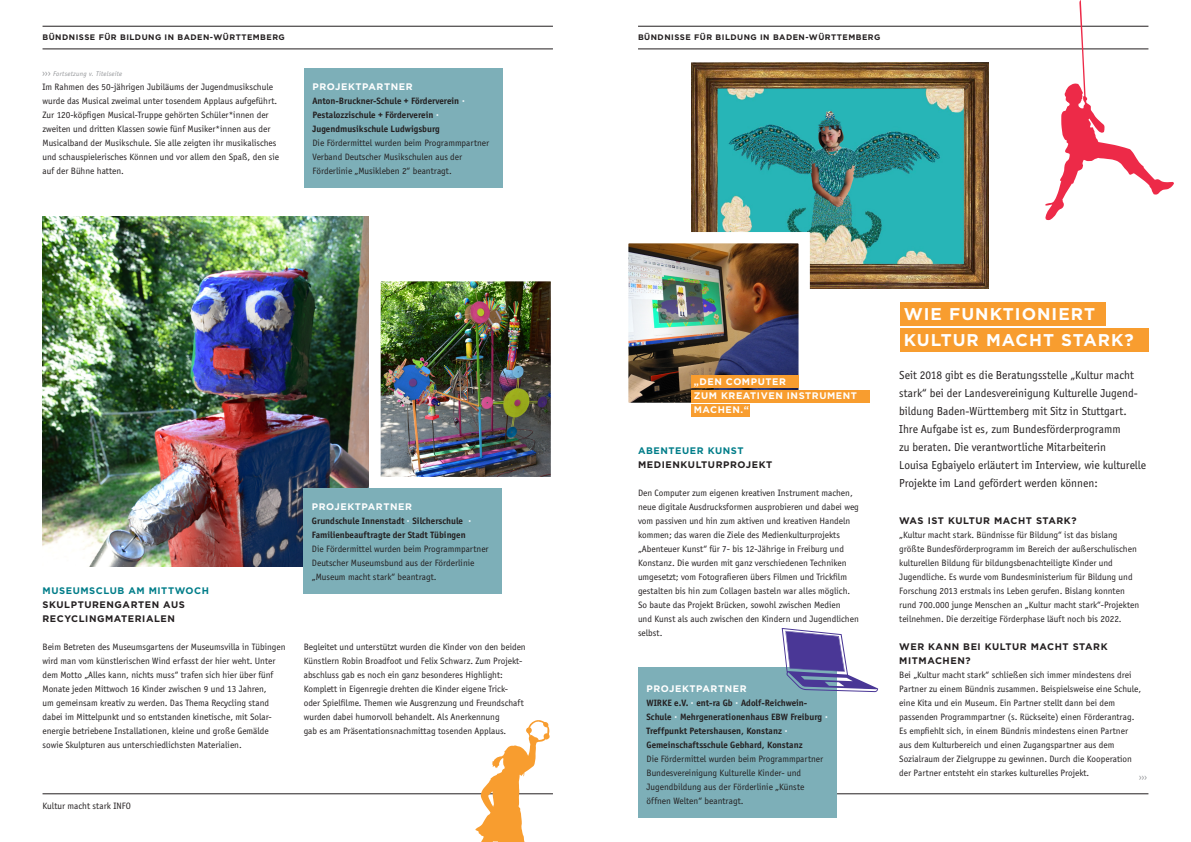
<style>
.page{position:relative;width:1191px;height:842px;background:#fff}
.page>*{position:absolute;margin:0;border:0;box-sizing:border-box;transform-origin:0 0}
.t1{font:700 17px/26px "Gotham";letter-spacing:.06em;color:#fff}
.t2{font:12px/18px "Officina Sans";color:#231f20}
.t3{font:9.5px/14px "Officina Sans";color:#231f20}
.t4{font:700 9.5px/14px "Officina Sans";color:#231f20}
.t5{font:700 9.5px/14px "Gotham";letter-spacing:.06em;color:#231f20}
.t6{font:700 9.5px/14px "Gotham";letter-spacing:.06em;color:#fff}
.t7{font:700 9.5px "Gotham";letter-spacing:.06em;color:#007d89}
.t8{font:9.5px "Officina Sans";color:#939598}
.t9{font:700 8px "Gotham";letter-spacing:.06em;color:#231f20}
.t10{font:italic 7px "Officina Sans";letter-spacing:.04em;color:#939598}
.s1{font-style:normal;font-size:9.5px}
.s2{font-family:"Gotham";color:#fff}
</style>
<div class="page">
<img style="left:381px;top:282px;width:169px;height:194px">
<hr style="left:638px;top:794px;width:510px;height:1px;background:#231f20">
<hr style="left:43px;top:794px;width:510px;height:1px;background:#231f20">
<hr style="left:638px;top:26px;width:510px;height:1px;background:#231f20">
<hr style="left:638px;top:49px;width:510px;height:1px;background:#231f20">
<hr style="left:43px;top:26px;width:510px;height:1px;background:#231f20">
<hr style="left:43px;top:49px;width:510px;height:1px;background:#231f20">
<img style="left:691px;top:62px;width:298px;height:226px">
<div style="left:638px;top:668px;width:198px;height:150px;background:#7dafb8"></div>
<div style="left:304px;top:68px;width:198px;height:119px;background:#7dafb8"></div>
<img style="left:629px;top:244px;width:169px;height:158px">
<div style="left:691px;top:376px;width:107px;height:12px;background:#f89d2f"></div>
<div style="left:691px;top:390px;width:179px;height:12px;background:#f89d2f"></div>
<div style="left:691px;top:404px;width:58px;height:13px;background:#f89d2f"></div>
<div style="left:900px;top:303px;width:206px;height:23px;background:#f89d2f"></div>
<div style="left:900px;top:329px;width:249px;height:23px;background:#f89d2f"></div>
<svg style="left:1044px;top:0;width:130px;height:220px"></svg>
<svg style="left:469px;top:720px;width:81px;height:122px"></svg>
<svg style="left:781px;top:628px;width:97px;height:64px"></svg>
<img style="left:43px;top:216px;width:326px;height:350px">
<div style="left:303px;top:488px;width:199px;height:106px;background:#7dafb8"></div>
<p class="t9" style="left:43px;top:33px;width:244px">BÜNDNISSE FÜR BILDUNG IN BADEN-WÜRTTEMBERG</p>
<p class="t9" style="left:638px;top:33px;width:244px">BÜNDNISSE FÜR BILDUNG IN BADEN-WÜRTTEMBERG</p>
<p class="t10" style="left:43px;top:70px;width:81px"><span class="s1">›››</span> Fortsetzung v. Titelseite</p>
<p class="t3" style="left:43px;top:80px;width:238px">Im Rahmen des 50-jährigen Jubiläums der Jugendmusikschule wurde das Musical zweimal unter tosendem Applaus aufgeführt.<br>Zur 120-köpfigen Musical-Truppe gehörten Schüler*innen der zweiten und dritten Klassen sowie fünf Musiker*innen aus der Musicalband der Musikschule. Sie alle zeigten ihr musikalisches und schauspielerisches Können und vor allem den Spaß, den sie auf der Bühne hatten.</p>
<p class="t6" style="left:312px;top:79px;width:102px">PROJEKTPARTNER</p>
<p class="t4" style="left:312px;top:94px;width:154px">Anton-Bruckner-Schule + Förderverein <span class="s2">·<br></span>Pestalozzischule + Förderverein <span class="s2">·<br></span>Jugendmusikschule Ludwigsburg</p>
<p class="t3" style="left:312px;top:136px;width:178px">Die Fördermittel wurden beim Programmpartner<br>Verband Deutscher Musikschulen aus der<br>Förderlinie „Musikleben 2“ beantragt.</p>
<p class="t6" style="left:694px;top:375px;width:165px">„DEN COMPUTER<br>ZUM KREATIVEN INSTRUMENT<br>MACHEN.“</p>
<p class="t7" style="left:638px;top:445px;width:107px">ABENTEUER KUNST</p>
<p class="t5" style="left:638px;top:457px;width:136px">MEDIENKULTURPROJEKT</p>
<p class="t3" style="left:638px;top:486px;width:222px">Den Computer zum eigenen kreativen Instrument machen, neue digitale Ausdrucksformen ausprobieren und dabei weg vom passiven und hin zum aktiven und kreativen Handeln kommen; das waren die Ziele des Medienkulturprojekts „Abenteuer Kunst“ für 7- bis 12-Jährige in Freiburg und Konstanz. Die wurden mit ganz verschiedenen Techniken umgesetzt; vom Fotografieren übers Filmen und Trickfilm gestalten bis hin zum Collagen basteln war alles möglich.<br>So baute das Projekt Brücken, sowohl zwischen Medien<br>und Kunst als auch zwischen den Kindern und Jugendlichen selbst.</p>
<p class="t6" style="left:312px;top:499px;width:102px">PROJEKTPARTNER</p>
<p class="t4" style="left:312px;top:514px;width:161px">Grundschule Innenstadt <span class="s2">·</span> Silcherschule <span class="s2">·<br></span>Familienbeauftragte der Stadt Tübingen</p>
<p class="t3" style="left:312px;top:542px;width:178px">Die Fördermittel wurden beim Programmpartner<br>Deutscher Museumsbund aus der Förderlinie „Museum macht stark“ beantragt.</p>
<p class="t7" style="left:43px;top:585px;width:168px">MUSEUMSCLUB AM MITTWOCH</p>
<p class="t5" style="left:43px;top:597px;width:144px">SKULPTURENGARTEN AUS<br>RECYCLINGMATERIALEN</p>
<p class="t3" style="left:43px;top:640px;width:244px">Beim Betreten des Museumsgartens der Museumsvilla in Tübingen wird man vom künstlerischen Wind erfasst der hier weht. Unter dem Motto „Alles kann, nichts muss“ trafen sich hier über fünf Monate jeden Mittwoch 16 Kinder zwischen 9 und 13 Jahren,<br>um gemeinsam kreativ zu werden. Das Thema Recycling stand dabei im Mittelpunkt und so entstanden kinetische, mit Solar&shy;energie betriebene Installationen, kleine und große Gemälde sowie Skulpturen aus unterschiedlichsten Materialien.</p>
<p class="t3" style="left:304px;top:640px;width:223px">Begleitet und unterstützt wurden die Kinder von den beiden Künstlern Robin Broadfoot und Felix Schwarz. Zum Projekt&shy;abschluss gab es noch ein ganz besonderes Highlight:<br>Komplett in Eigenregie drehten die Kinder eigene Trick&shy;oder Spielfilme. Themen wie Ausgrenzung und Freundschaft wurden dabei humorvoll behandelt. Als Anerkennung<br>gab es am Präsentationsnachmittag tosenden Applaus.</p>
<p class="t6" style="left:646px;top:681px;width:102px">PROJEKTPARTNER</p>
<p class="t4" style="left:646px;top:696px;width:183px">WIRKE e.V. <span class="s2">·</span> ent-ra Gb <span class="s2">·</span> Adolf-Reichwein-Schule <span class="s2">·</span> Mehrgenerationenhaus EBW Freiburg <span class="s2">· </span>Treffpunkt Petershausen, Konstanz <span class="s2">· </span>Gemeinschaftsschule Gebhard, Konstanz</p>
<p class="t3" style="left:646px;top:752px;width:178px">Die Fördermittel wurden beim Programmpartner Bundesvereinigung Kulturelle Kinder- und Jugendbildung aus der Förderlinie „Künste öffnen Welten“ beantragt.</p>
<p class="t3" style="left:43px;top:798px;width:90px">Kultur macht stark INFO</p>
<p class="t3" style="left:638px;top:798px;width:90px">Kultur macht stark INFO</p>
<h1 class="t1" style="left:903px;top:301px;width:231px">WIE FUNKTIONIERT<br>KULTUR MACHT STARK?</h1>
<p class="t2" style="left:899px;top:366px;width:248px">Seit 2018 gibt es die Beratungsstelle „Kultur macht stark“ bei der Landesvereinigung Kulturelle Jugend&shy;bildung Baden-Württemberg mit Sitz in Stuttgart.<br>Ihre Aufgabe ist es, zum Bundesförderprogramm<br>zu beraten. Die verantwortliche Mitarbeiterin<br>Louisa Egbaiyelo erläutert im Interview, wie kulturelle Projekte im Land gefördert werden können:</p>
<p class="t5" style="left:899px;top:513px;width:179px">WAS IST KULTUR MACHT STARK?</p>
<p class="t3" style="left:899px;top:528px;width:241px">„Kultur macht stark. Bündnisse für Bildung“ ist das bislang größte Bundesförderprogramm im Bereich der außerschulischen kulturellen Bildung für bildungsbenachteiligte Kinder und Jugendliche. Es wurde vom Bundesministerium für Bildung und Forschung 2013 erstmals ins Leben gerufen. Bislang konnten rund 700.000 junge Menschen an „Kultur macht stark“-Projekten teilnehmen. Die derzeitige Förderphase läuft noch bis 2022.</p>
<p class="t5" style="left:899px;top:639px;width:210px">WER KANN BEI KULTUR MACHT STARK<br>MITMACHEN?</p>
<p class="t3" style="left:899px;top:668px;width:243px">Bei „Kultur macht stark“ schließen sich immer mindestens drei Partner zu einem Bündnis zusammen. Beispielsweise eine Schule, eine Kita und ein Museum. Ein Partner stellt dann bei dem passenden Programmpartner (s. Rückseite) einen Förderantrag.<br>Es empfiehlt sich, in einem Bündnis mindestens einen Partner aus dem Kulturbereich und einen Zugangspartner aus dem Sozialraum der Zielgruppe zu gewinnen. Durch die Kooperation der Partner entsteht ein starkes kulturelles Projekt.</p>
<p class="t8" style="left:1139px;top:772px;width:10px">›››</p>
</div>
